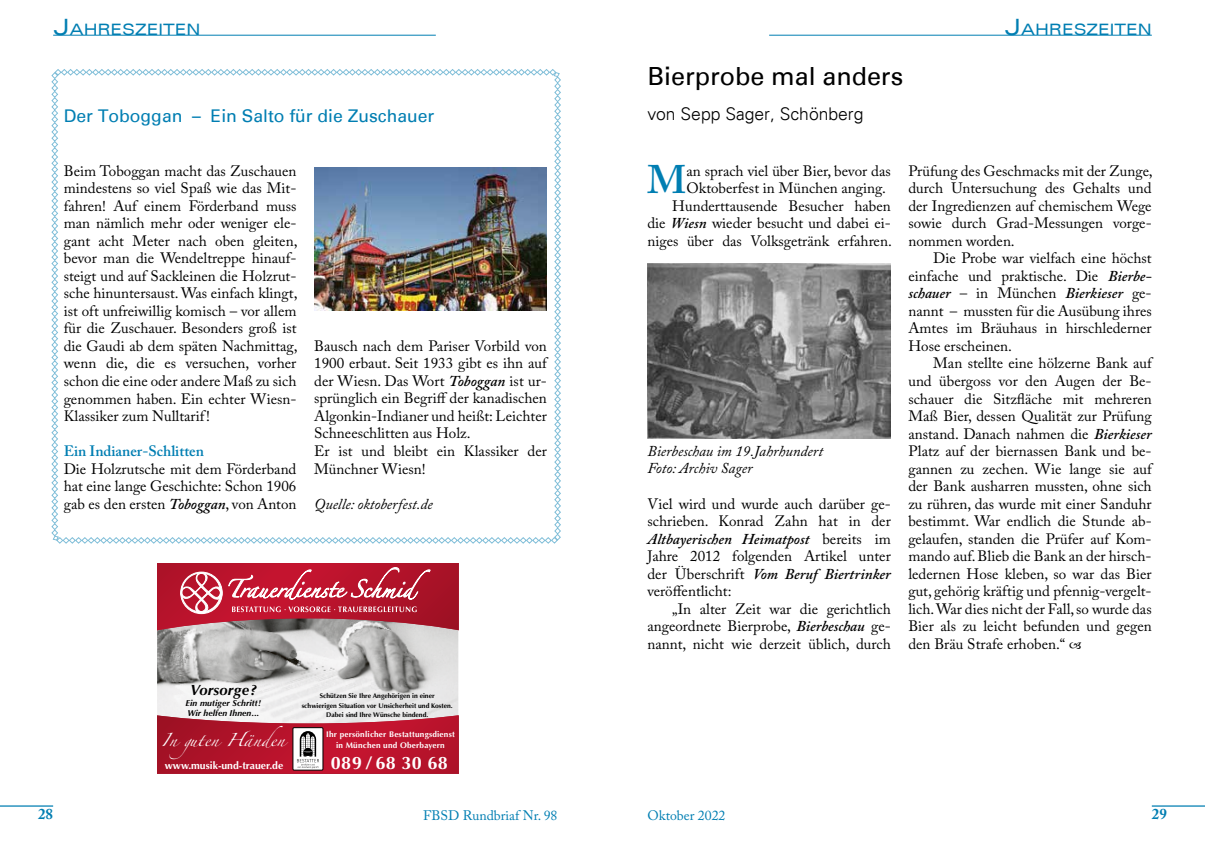
<style>
.page{position:relative;width:1205px;height:851px;background:#fff}
.page>*{position:absolute;margin:0;border:0;box-sizing:border-box;transform-origin:0 0}
.t1{font:600 39.62px "Adobe Caslon Pro";color:#007eb2}
.t2{font:25px "Univers";color:#000}
.t3{font:700 18px "Optima";letter-spacing:.025em;color:#fff}
.t4{font:17.5px "Univers";color:#007eb2}
.t5{font:300 17.5px "Univers";color:#000}
.t6{font:expanded 15.75px "Univers";color:#007eb2}
.t7{font:15px/17.5px "Adobe Caslon Pro";color:#000;text-align:justify}
.t8{font:italic 15px/17.5px "Adobe Caslon Pro";color:#000}
.t9{font:600 15px "Adobe Caslon Pro";color:#007eb2}
.t10{font:700 15px "Adobe Caslon Pro";color:#007eb2}
.t11{font:italic 700 14.88px "Optima";letter-spacing:.01em;color:#000}
.t12{font:13.75px "Adobe Caslon Pro";color:#007eb2}
.t13{font:11.88px "Zapfino";letter-spacing:.02em;color:#fff;scale:1.05 1}
.t14{font:700 10.5px "Optima";color:#fff}
.t15{font:italic 700 8.62px/10.8px "Optima";letter-spacing:.01em;color:#000}
.t16{font:700 8.25px/10.5px "Optima";letter-spacing:.025em;color:#fff;text-align:center}
.t17{font:700 6.75px/9.5px "Optima";color:#000;text-align:center}
.s1{font-size:22.5px}
.s2{font-weight:600;font-style:italic}
.s3{font-size:10px}
</style>
<div class="page">
<hr style="left:0;top:805px;width:53px;height:1px;background:#007eb2">
<hr style="left:1152px;top:805px;width:53px;height:1px;background:#007eb2">
<img style="left:157px;top:630px;width:301px;height:85px">
<svg style="left:157px;top:563px;width:301px;height:67px;background:#ba3c4f"></svg>
<svg style="left:157px;top:715px;width:301px;height:58px;background:#ba3548"></svg>
<hr style="left:769px;top:35px;width:383px;height:1px;background:#007eb2">
<img style="left:647px;top:263px;width:244px;height:175px">
<svg style="left:51px;top:69px;width:510px;height:475px"></svg>
<hr style="left:53px;top:35px;width:383px;height:1px;background:#007eb2">
<p class="t6" style="left:53px;top:20px;width:149px"><span class="s1">J</span>AHRESZEITEN</p>
<p class="t4" style="left:64px;top:105px;width:372px">Der Toboggan – Ein Salto für die Zuschauer</p>
<p class="t7" style="left:64px;top:162px;width:235px">Beim Toboggan macht das Zuschauen mindestens so viel Spaß wie das Mit&shy;fahren! Auf einem Förderband muss man nämlich mehr oder weniger ele&shy;gant acht Meter nach oben gleiten, bevor man die Wendeltreppe hinauf&shy;steigt und auf Sackleinen die Holzrut&shy;sche hinuntersaust. Was einfach klingt, ist oft unfreiwillig komisch – vor allem für die Zuschauer. Besonders groß ist die Gaudi ab dem späten Nachmittag, wenn die, die es versuchen, vorher schon die eine oder andere Maß zu sich genommen haben. Ein echter Wiesn-Klassiker zum Nulltarif!</p>
<p class="t9" style="left:64px;top:442px;width:142px">Ein Indianer-Schlitten</p>
<p class="t7" style="left:64px;top:459px;width:234px">Die Holzrutsche mit dem Förderband hat eine lange Geschichte: Schon 1906 gab es den ersten <span class="s2">Toboggan</span>, von Anton</p>
<p class="t7" style="left:314px;top:337px;width:234px;text-align:left">Bausch nach dem Pariser Vorbild von 1900 erbaut. Seit 1933 gibt es ihn auf der Wiesn. Das Wort <span class="s2">Toboggan</span> ist ur&shy;sprünglich ein Begriff der kanadischen Algonkin-Indianer und heißt: Leichter Schneeschlitten aus Holz.<br>Er ist und bleibt ein Klassiker der Münchner Wiesn!</p>
<p class="t8" style="left:314px;top:494px;width:120px">Quelle: oktoberfest.de</p>
<p class="t11" style="left:190px;top:681px;width:68px">Vorsorge?</p>
<p class="t15" style="left:186px;top:697px;width:77px">Ein mutiger Schritt!<br>Wir helfen Ihnen...</p>
<p class="t17" style="left:302px;top:691px;width:153px">Schützen Sie Ihre Angehörigen in einer schwierigen Situation vor Unsicherheit und Kosten.<br>Dabei sind Ihre Wünsche bindend.</p>
<p class="t13" style="left:161px;top:734px;width:120px">In <span class="s3">g</span>uten Händen</p>
<p class="t3" style="left:331px;top:752px;width:119px">089 / 68 30 68</p>
<p class="t16" style="left:326px;top:729px;width:130px">Ihr persönlicher Bestattungsdienst in München und Oberbayern</p>
<p class="t14" style="left:165px;top:759px;width:120px">www.musik-und-trauer.de</p>
<h2 class="t2" style="left:647px;top:62px;width:257px">Bierprobe mal anders</h2>
<p class="t5" style="left:647px;top:104px;width:217px">von Sepp Sager, Schönberg</p>
<p class="t6" style="left:1004px;top:20px;width:149px"><span class="s1">J</span>AHRESZEITEN</p>
<h1 class="t1" style="left:647px;top:156px;width:41px">M</h1>
<p class="t7" style="left:686px;top:162px;width:206px">an sprach viel über Bier, bevor das</p>
<p class="t7" style="left:686px;top:179px;width:201px">Oktoberfest in München anging.</p>
<p class="t7" style="left:672px;top:197px;width:220px">Hunderttausende Besucher haben</p>
<p class="t7" style="left:647px;top:214px;width:245px">die <span class="s2">Wiesn</span> wieder besucht und dabei ei-</p>
<p class="t7" style="left:647px;top:232px;width:246px">niges über das Volksgetränk erfahren.</p>
<p class="t8" style="left:647px;top:442px;width:177px">Bierbeschau im 19.Jahrhundert<br>Foto: Archiv Sager</p>
<p class="t7" style="left:647px;top:494px;width:245px">Viel wird und wurde auch darüber ge&shy;schrieben. Konrad Zahn hat in der <span class="s2">Altbayerischen Heimatpost</span> bereits im Jahre 2012 folgenden Artikel unter der Überschrift <span class="s2">Vom Beruf Biertrinker </span>veröffentlicht:</p>
<p class="t7" style="left:647px;top:599px;width:245px;text-indent:25px">„In alter Zeit war die gerichtlich angeordnete Bierprobe, <span class="s2">Bierbeschau</span> ge&shy;nannt, nicht wie derzeit üblich, durch</p>
<p class="t7" style="left:908px;top:162px;width:246px">Prüfung des Geschmacks mit der Zunge, durch Untersuchung des Gehalts und der Ingredienzen auf chemischem Wege sowie durch Grad-Messungen vorge&shy;nommen worden.</p>
<p class="t7" style="left:908px;top:249px;width:245px;text-indent:25px">Die Probe war vielfach eine höchst einfache und praktische. Die <span class="s2">Bierbe&shy;schauer</span> – in München <span class="s2">Bierkieser</span> ge&shy;nannt – mussten für die Ausübung ihres Amtes im Bräuhaus in hirschlederner Hose erscheinen.</p>
<p class="t7" style="left:908px;top:354px;width:245px;text-indent:25px">Man stellte eine hölzerne Bank auf und übergoss vor den Augen der Be&shy;schauer die Sitzfläche mit mehreren Maß Bier, dessen Qualität zur Prüfung anstand. Danach nahmen die <span class="s2">Bierkieser </span>Platz auf der biernassen Bank und be&shy;gannen zu zechen. Wie lange sie auf der Bank ausharren mussten, ohne sich zu rühren, das wurde mit einer Sanduhr bestimmt. War endlich die Stunde ab&shy;gelaufen, standen die Prüfer auf Kom&shy;mando auf. Blieb die Bank an der hirsch&shy;ledernen Hose kleben, so war das Bier gut, gehörig kräftig und pfennig-vergelt&shy;lich. War dies nicht der Fall, so wurde das Bier als zu leicht befunden und gegen den Bräu Strafe erhoben.“</p>
<p class="t10" style="left:38px;top:805px;width:16px">28</p>
<p class="t12" style="left:423px;top:807px;width:136px">FBSD Rundbriaf Nr. 98</p>
<p class="t12" style="left:647px;top:807px;width:79px">Oktober 2022</p>
<p class="t10" style="left:1152px;top:805px;width:16px">29</p>
</div>
